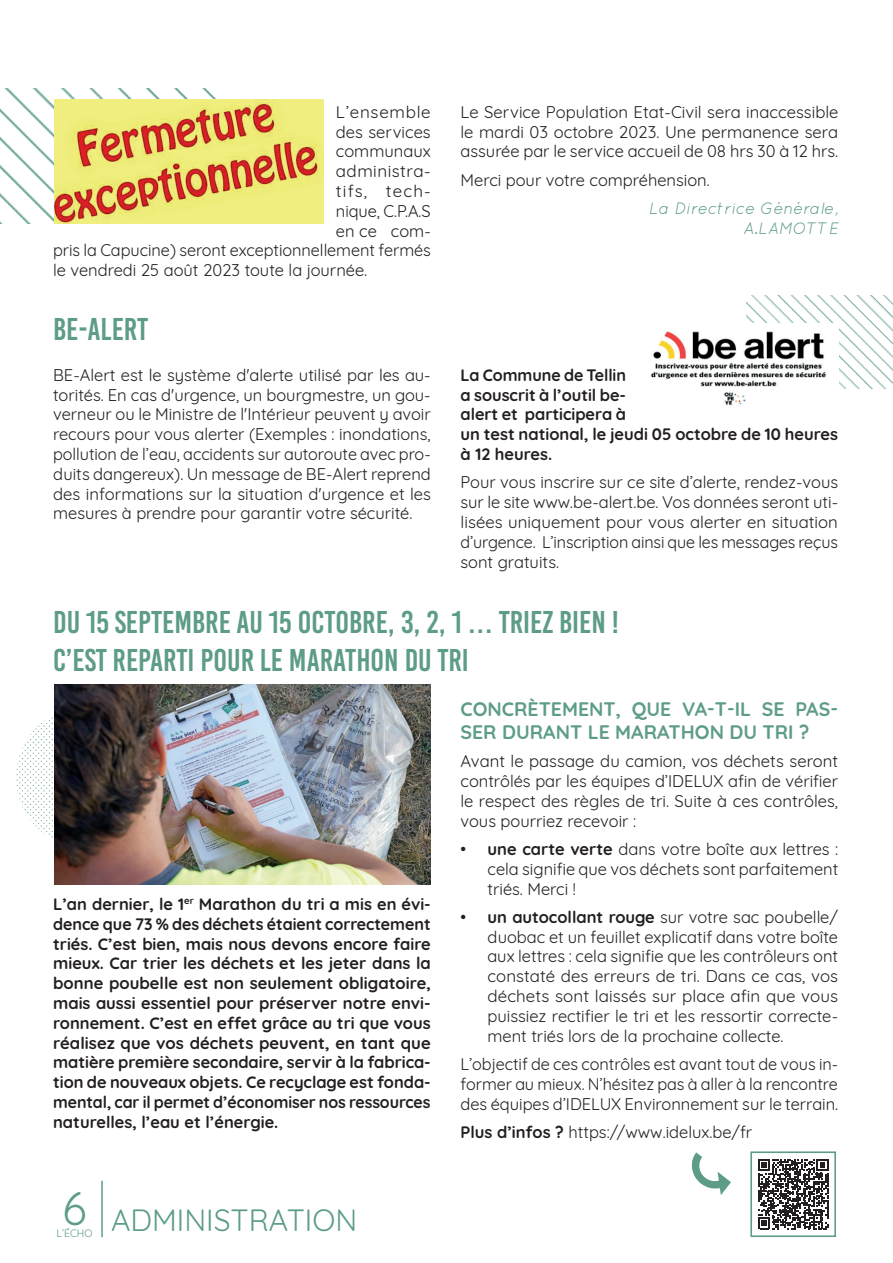
<style>
.page{position:relative;width:893px;height:1263px;background:#fff}
.page>*{position:absolute;margin:0;border:0;box-sizing:border-box;transform-origin:0 0}
.t1{font:31.5px/37.8px "Bebas Kai";color:#5d9c86}
.t2{font:30px "Quicksand";color:#5d9c86}
.t3{font:700 19.5px/23.4px "Quicksand";color:#5d9c86}
.t4{font:16.5px/19.8px "Quicksand";color:#231f20;text-align:justify}
.t5{font:700 16.5px/19.8px "Quicksand";color:#231f20}
.t6{font:italic 16.5px/19.8px "Quicksand";color:#5d9c86;text-align:right}
.t7{font:10.5px "Quicksand";color:#5d9c86}
.s1{font-weight:700}
</style>
<div class="page">
<img style="left:16px;top:717px;width:37px;height:121px">
<img style="left:0;top:88px;width:216px;height:135px">
<img style="left:54px;top:99px;width:269px;height:124px">
<hr style="left:101px;top:1181px;width:2px;height:56px;background:#5d9c86">
<img style="left:54px;top:684px;width:377px;height:200px">
<img style="left:746px;top:295px;width:147px;height:94px">
<svg style="left:758px;top:1159px;width:70px;height:70px"></svg>
<div style="left:750px;top:1151px;width:86px;height:86px;border:2px solid #5d9c86"></div>
<svg style="left:692px;top:1152px;width:39px;height:43px"></svg>
<img style="left:651px;top:324px;width:187px;height:81px">
<p class="t4" style="left:336px;top:100px;width:96px">L’ensemble</p>
<p class="t4" style="left:336px;top:120px;width:96px">des services</p>
<p class="t4" style="left:336px;top:140px;width:96px">communaux</p>
<p class="t4" style="left:336px;top:160px;width:96px">administra-</p>
<p class="t4" style="left:336px;top:180px;width:96px">tifs, tech-</p>
<p class="t4" style="left:336px;top:199px;width:95px">nique, C.P.A.S</p>
<p class="t4" style="left:336px;top:219px;width:96px">en ce com-</p>
<p class="t4" style="left:53px;top:239px;width:379px">pris la Capucine) seront exceptionnellement fermés</p>
<p class="t4" style="left:53px;top:259px;width:316px">le vendredi 25 août 2023 toute la journée.</p>
<p class="t4" style="left:460px;top:100px;width:379px">Le Service Population Etat-Civil sera inaccessible le mardi 03 octobre 2023. Une permanence sera assurée par le service accueil de 08 hrs 30 à 12 hrs.</p>
<p class="t4" style="left:460px;top:168px;width:251px">Merci pour votre compréhension.</p>
<p class="t6" style="left:649px;top:198px;width:191px">La Directrice Générale,<br>A.LAMOTTE</p>
<h1 class="t1" style="left:53px;top:310px;width:97px">BE-ALERT</h1>
<p class="t4" style="left:53px;top:363px;width:379px">BE-Alert est le système d'alerte utilisé par les au&shy;torités. En cas d'urgence, un bourgmestre, un gou&shy;verneur ou le M inistre de l'I ntérieur peuvent y avoir recours pour vous alerter (Exemples : inondations, pollution de l’eau, accidents sur autoroute avec pro&shy;duits dangereux). Un message de BE-Alert reprend des informations sur la situation d'urgence et les mesures à prendre pour garantir votre sécurité.</p>
<p class="t5" style="left:460px;top:364px;width:379px">La Commune de Tellin<br>a souscrit à l’outil be-<br>alert et participera à<br>un test national, le jeudi 05 octobre de 10 heures à 12 heures.</p>
<p class="t4" style="left:460px;top:471px;width:379px">Pour vous inscrire sur ce site d’alerte, rendez-vous sur le site www.be-alert.be. Vos données seront uti&shy;lisées uniquement pour vous alerter en situation d’urgence. L’inscription ainsi que les messages reçus sont gratuits.</p>
<h1 class="t1" style="left:53px;top:603px;width:567px">DU 15 SEPTEMBRE AU 15 OCTOBRE, 3, 2, 1 … TRIEZ BIEN !<br>C’EST REPARTI POUR LE MARATHON DU TRI</h1>
<p class="t5" style="left:53px;top:893px;width:379px;text-align:justify">L’an dernier, le 1<sup>er</sup> Marathon du tri a mis en évi&shy;dence que 73 % des déchets étaient correctement triés. C’est bien, mais nous devons encore faire mieux. Car trier les déchets et les jeter dans la bonne poubelle est non seulement obligatoire, mais aussi essentiel pour préserver notre envi&shy;ronnement. C’est en effet grâce au tri que vous réalisez que vos déchets peuvent, en tant que matière première secondaire, servir à la fabrica&shy;tion de nouveaux objets. Ce recyclage est fonda&shy;mental, car il permet d’économiser nos ressources naturelles, l’eau et l’énergie.</p>
<h2 class="t2" style="left:62px;top:1197px;width:86px"><sup>6</sup> ADMINISTR</h2>
<h2 class="t2" style="left:269px;top:1197px;width:84px">ATION</h2>
<p class="t7" style="left:56px;top:1225px;width:38px">L’ÉCHO</p>
<p class="t3" style="left:460px;top:695px;width:379px">CONCRÈTEMENT, QUE VA-T-IL SE PAS-<br>SER DURANT LE MARATHON DU TRI ?</p>
<p class="t4" style="left:460px;top:750px;width:379px">Avant le passage du camion, vos déchets seront contrôlés par les équipes d’IDELUX afin de vérifier le respect des règles de tri. Suite à ces contrôles, vous pourriez recevoir :</p>
<p class="t4" style="left:487px;top:837px;width:352px;text-indent:-27px">• <span class="s1">une carte verte</span> dans votre boîte aux lettres : cela signifie que vos déchets sont parfaitement triés. Merci !</p>
<p class="t4" style="left:487px;top:905px;width:352px;text-indent:-27px">• <span class="s1">un autocollant rouge</span> sur votre sac poubelle/ duobac et un feuillet explicatif dans votre boîte aux lettres : cela signifie que les contrôleurs ont constaté des erreurs de tri. Dans ce cas, vos déchets sont laissés sur place afin que vous puissiez rectifier le tri et les ressortir correcte&shy;ment triés lors de la prochaine collecte.</p>
<p class="t4" style="left:460px;top:1052px;width:379px">L’objectif de ces contrôles est avant tout de vous in&shy;former au mieux. N’hésitez pas à aller à la rencontre des équipes d’IDELUX Environnement sur le terrain.</p>
<p class="t4" style="left:460px;top:1120px;width:293px"><span class="s1">Plus d’infos ?</span> https://www.idelux.be/fr</p>
</div>
